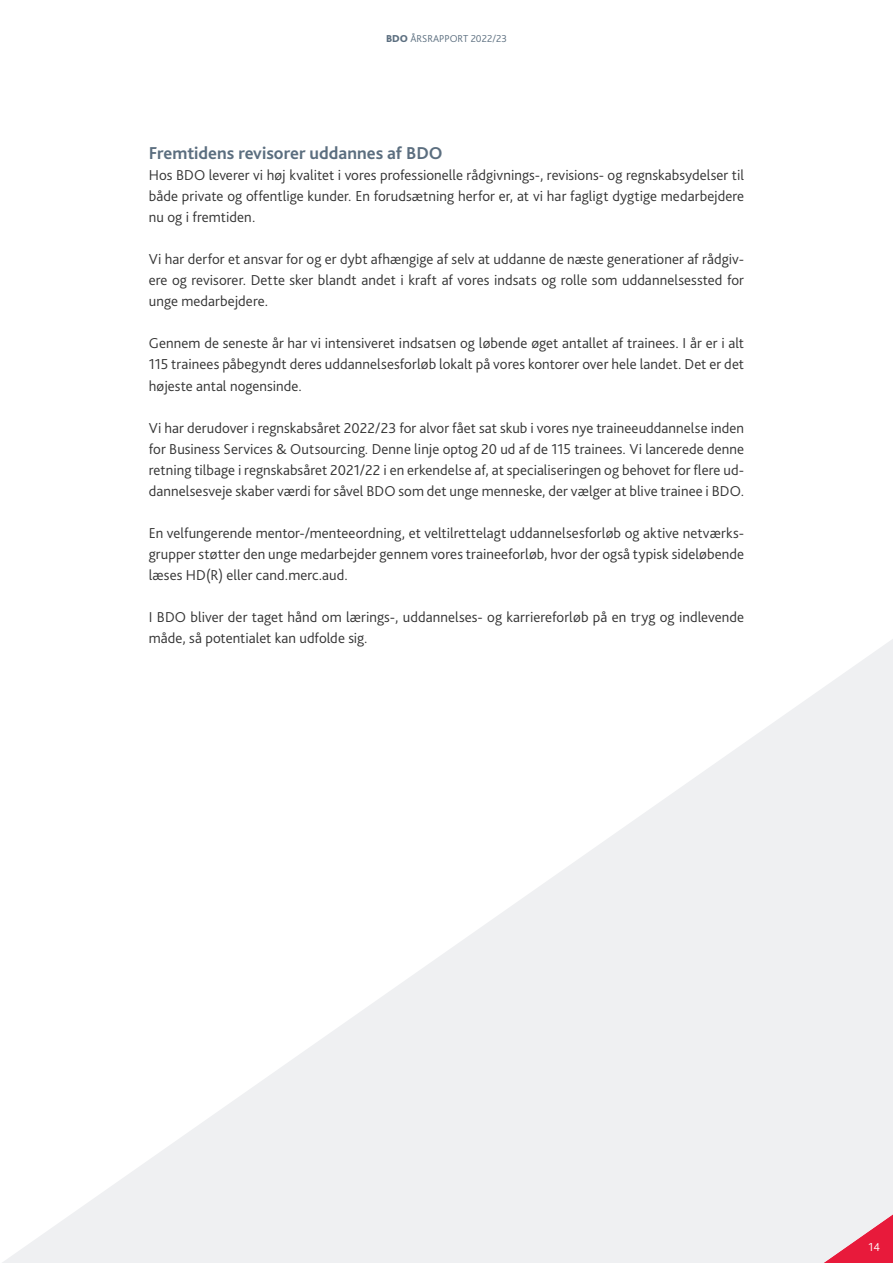
<style>
.page{position:relative;width:893px;height:1263px;background:#fff}
.page>*{position:absolute;margin:0;border:0;box-sizing:border-box;transform-origin:0 0}
.t1{font:700 18px "Bliss Pro";color:#5b6e7f}
.t2{font:300 15px/21px "Bliss Pro";letter-spacing:.005em;color:#333;text-align:justify}
.t3{font:300 12px "Bliss Pro";color:#fff}
.t4{font:300 10.5px "Bliss Pro";color:#5b6e7f}
.s1{font-weight:800}
</style>
<div class="page">
<svg style="left:2px;top:639px;width:891px;height:624px"></svg>
<p class="t4" style="left:386px;top:32px;width:122px"><span class="s1">BDO</span> ÅRSRAPPORT 2022/23</p>
<p class="t1" style="left:149px;top:142px;width:295px">Fremtidens revisorer uddannes af BDO</p>
<p class="t2" style="left:149px;top:165px;width:597px">Hos BDO leverer vi høj kvalitet i vores professionelle rådgivnings-, revisions- og regnskabsydelser til både private og offentlige kunder. En forudsætning herfor er, at vi har fagligt dygtige medarbejdere nu og i fremtiden.</p>
<p class="t2" style="left:149px;top:249px;width:597px">Vi har derfor et ansvar for og er dybt afhængige af selv at uddanne de næste generationer af rådgiv&shy;ere og revisorer. Dette sker blandt andet i kraft af vores indsats og rolle som uddannelsessted for unge medarbejdere.</p>
<p class="t2" style="left:149px;top:333px;width:597px">Gennem de seneste år har vi intensiveret indsatsen og løbende øget antallet af trainees. I år er i alt 115 trainees påbegyndt deres uddannelsesforløb lokalt på vores kontorer over hele landet. Det er det højeste antal nogensinde.</p>
<p class="t2" style="left:149px;top:417px;width:597px">Vi har derudover i regnskabsåret 2022/23 for alvor fået sat skub i vores nye traineeuddannelse inden for Business Services &amp; Outsourcing. Denne linje optog 20 ud af de 115 trainees. Vi lancerede denne retning tilbage i regnskabsåret 2021/22 i en erkendelse af, at specialiseringen og behovet for flere ud&shy;dannelsesveje skaber værdi for såvel BDO som det unge menneske, der vælger at blive trainee i BDO.</p>
<p class="t2" style="left:149px;top:522px;width:597px">En velfungerende mentor-/menteeordning, et veltilrettelagt uddannelsesforløb og aktive netværks&shy;grupper støtter den unge medarbejder gennem vores traineeforløb, hvor der også typisk sideløbende læses HD(R) eller cand.merc.aud.</p>
<p class="t2" style="left:149px;top:606px;width:597px">I BDO bliver der taget hånd om lærings-, uddannelses- og karriereforløb på en tryg og indlevende måde, så potentialet kan udfolde sig.</p>
<p class="t3" style="left:868px;top:1240px;width:13px">14</p>
</div>
